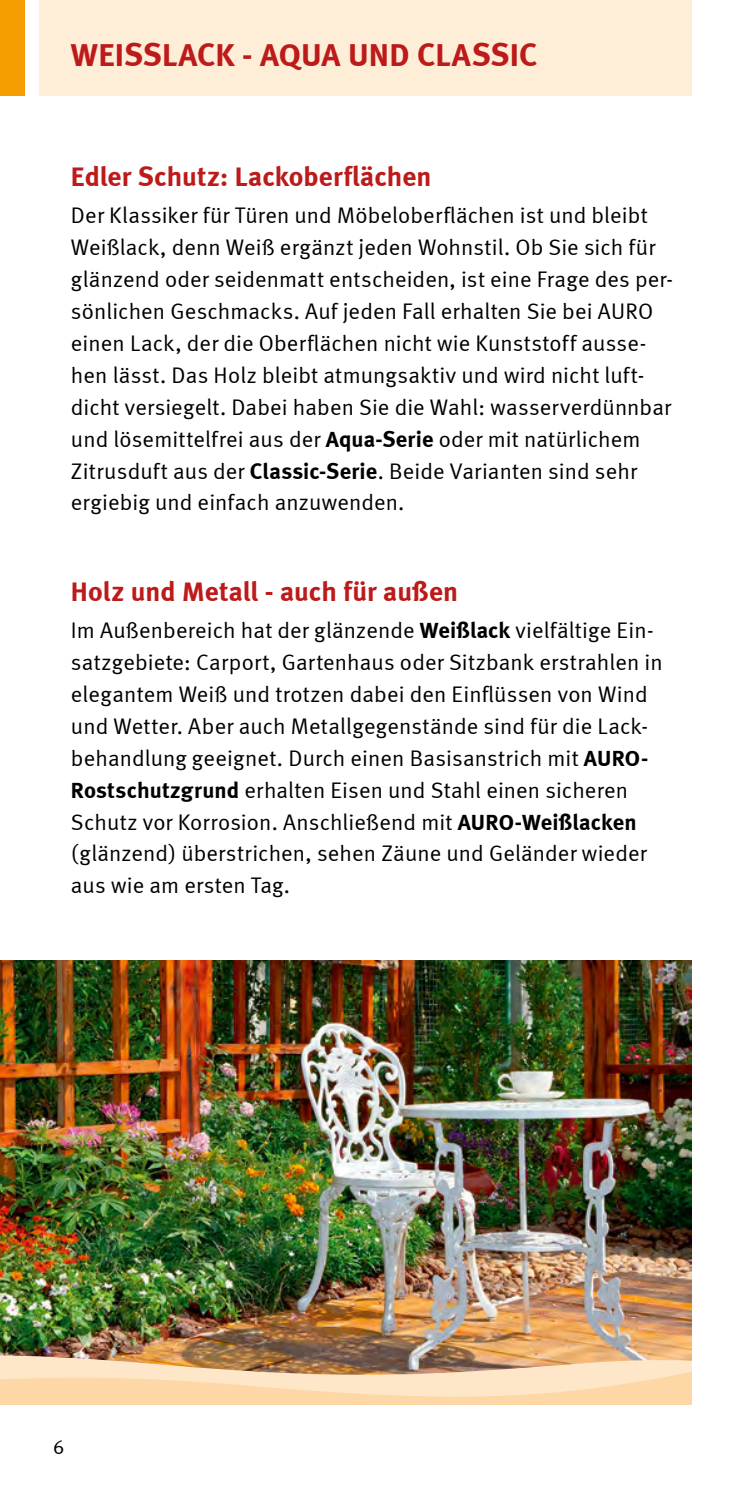
<style>
.page{position:relative;width:745px;height:1489px;background:#fff}
.page>*{position:absolute;margin:0;border:0;box-sizing:border-box;transform-origin:0 0}
.t1{font:700 32.5px "Meta";letter-spacing:.005em;color:#bd1a1a}
.t2{font:700 27.5px "Meta";color:#bd1a1a}
.t3{font:22.5px/32px "Meta Normal";letter-spacing:.005em;color:#000}
.t4{font:20px "Meta Normal";color:#000}
.s1{font-family:"Meta";font-weight:700}
</style>
<div class="page">
<div style="left:39px;top:0;width:652px;height:96px;background:#feeed8"></div>
<div style="left:0;top:0;width:25px;height:96px;background:#f59c00"></div>
<img style="left:0;top:960px;width:691px;height:388px">
<img style="left:0;top:1348px;width:691px;height:56px">
<h1 class="t1" style="left:71px;top:35px;width:468px">WEISSLACK - AQUA UND CLASSIC</h1>
<p class="t2" style="left:71px;top:160px;width:362px">Edler Schutz: Lackoberflächen</p>
<p class="t3" style="left:71px;top:199px;width:603px">Der Klassiker für Türen und Möbeloberflächen ist und bleibt Weißlack, denn Weiß ergänzt jeden Wohnstil. Ob Sie sich für glänzend oder seidenmatt entscheiden, ist eine Frage des per&shy;sönlichen Geschmacks. Auf jeden Fall erhalten Sie bei AURO einen Lack, der die Oberflächen nicht wie Kunststoff ausse&shy;hen lässt. Das Holz bleibt atmungsaktiv und wird nicht luft&shy;dicht versiegelt. Dabei haben Sie die Wahl: wasserverdünnbar und lösemittelfrei aus der <span class="s1">Aqua-Serie</span> oder mit natürlichem Zitrusduft aus der <span class="s1">Classic-Serie</span>. Beide Varianten sind sehr ergiebig und einfach anzuwenden.</p>
<p class="t2" style="left:71px;top:575px;width:388px">Holz und Metall - auch für außen</p>
<p class="t3" style="left:71px;top:614px;width:593px">Im Außenbereich hat der glänzende <span class="s1">Weißlack</span> vielfältige Ein&shy;satzgebiete: Carport, Gartenhaus oder Sitzbank erstrahlen in elegantem Weiß und trotzen dabei den Einflüssen von Wind und Wetter. Aber auch Metallgegenstände sind für die Lack&shy;behandlung geeignet. Durch einen Basisanstrich mit <span class="s1">AURO-Rostschutzgrund</span> erhalten Eisen und Stahl einen sicheren Schutz vor Korrosion. Anschließend mit <span class="s1">AURO-Weißlacken </span>(glänzend) überstrichen, sehen Zäune und Geländer wieder aus wie am ersten Tag.</p>
<p class="t4" style="left:53px;top:1435px;width:13px">6</p>
</div>
